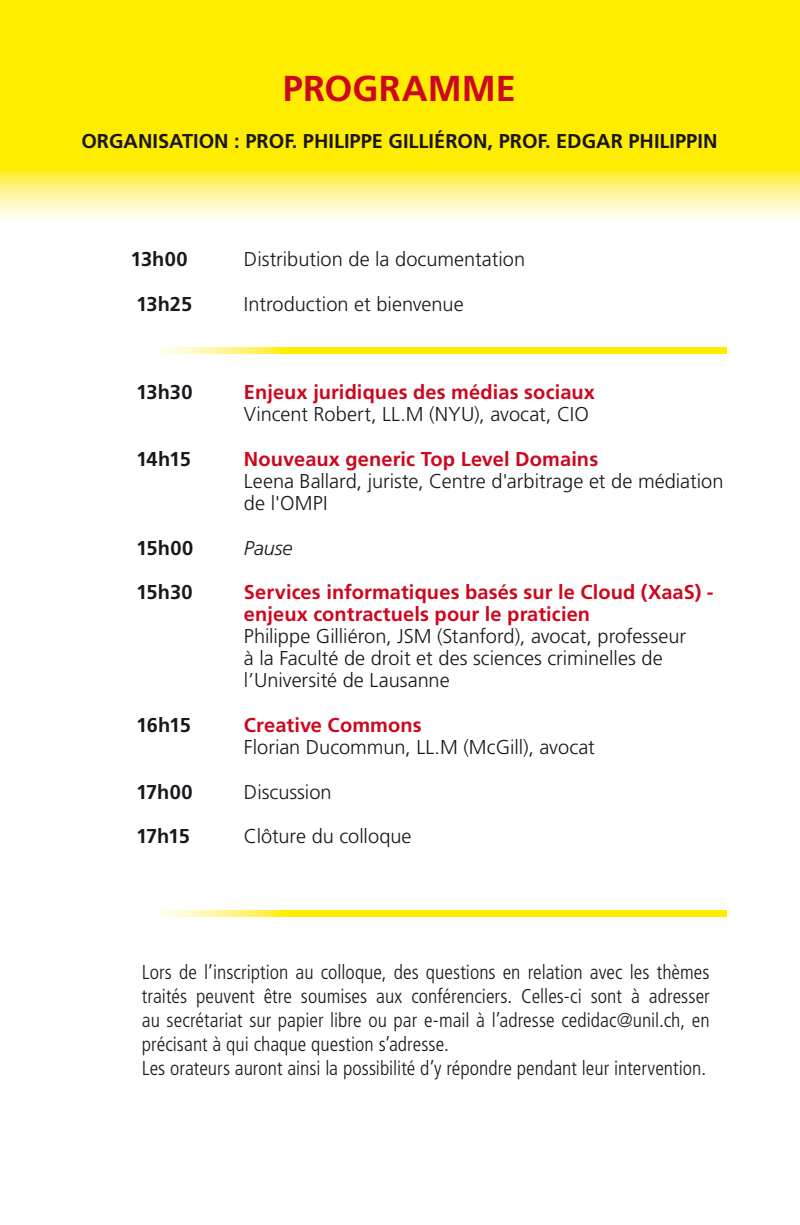
<style>
.page{position:relative;width:800px;height:1225px;background:#fff}
.page>*{position:absolute;margin:0;border:0;box-sizing:border-box;transform-origin:0 0}
.t1{font:700 36px "Frutiger LT Std";color:#cd071e}
.t2{font:300 20px/22px "Frutiger LT Std";color:#1a171c}
.t3{font:300 condensed 20px/24px "Frutiger LT Std";color:#1a171c;text-align:justify}
.t4{font:700 20px "Frutiger LT Std";color:#1a171c}
.t5{font:italic 300 20px "Frutiger LT Std";letter-spacing:-.005em;color:#1a171c}
.s1{font-weight:700;color:#cd071e}
</style>
<div class="page">
<svg style="left:0;top:0;width:799px;height:218px;background:#ffee21"></svg>
<svg style="left:161px;top:910px;width:565px;height:6px;background:#ffee1f"></svg>
<svg style="left:161px;top:348px;width:565px;height:6px;background:#ffee1f"></svg>
<p class="t1" style="left:283px;top:67px;width:234px">PROGRAMME</p>
<p class="t4" style="left:81px;top:129px;width:637px">ORGANISATION : PROF. PHILIPPE GILLIÉRON, PROF. EDGAR PHILIPPIN</p>
<p class="t4" style="left:130px;top:247px;width:59px">13h00</p>
<p class="t2" style="left:244px;top:248px;width:282px">Distribution de la documentation</p>
<p class="t4" style="left:136px;top:292px;width:58px">13h25</p>
<p class="t2" style="left:244px;top:293px;width:221px">Introduction et bienvenue</p>
<p class="t4" style="left:136px;top:380px;width:58px">13h30</p>
<p class="t2" style="left:244px;top:381px;width:352px"><span class="s1">Enjeux juridiques des médias sociaux<br></span>Vincent Robert, LL.M (NYU), avocat, CIO</p>
<p class="t4" style="left:136px;top:447px;width:56px">14h15</p>
<p class="t2" style="left:244px;top:448px;width:481px"><span class="s1">Nouveaux generic Top Level Domains<br></span>Leena Ballard, juriste, Centre d'arbitrage et de médiation de l'OMPI</p>
<p class="t4" style="left:136px;top:536px;width:59px">15h00</p>
<p class="t5" style="left:244px;top:536px;width:50px">Pause</p>
<p class="t4" style="left:136px;top:580px;width:58px">15h30</p>
<p class="t2" style="left:244px;top:582px;width:471px"><span class="s1">Services informatiques basés sur le Cloud (XaaS) - enjeux contractuels pour le praticien<br></span>Philippe Gilliéron, JSM (Stanford), avocat, professeur<br>à la Faculté de droit et des sciences criminelles de l’Université de Lausanne</p>
<p class="t4" style="left:136px;top:713px;width:56px">16h15</p>
<p class="t2" style="left:244px;top:714px;width:352px"><span class="s1">Creative Commons<br></span>Florian Ducommun, LL.M (McGill), avocat</p>
<p class="t4" style="left:136px;top:780px;width:58px">17h00</p>
<p class="t2" style="left:244px;top:781px;width:89px">Discussion</p>
<p class="t4" style="left:136px;top:824px;width:55px">17h15</p>
<p class="t2" style="left:244px;top:826px;width:169px">Clôture du colloque</p>
<p class="t3" style="left:142px;top:960px;width:569px">Lors de l’inscription au colloque, des questions en relation avec les thèmes traités peuvent être soumises aux conférenciers. Celles-ci sont à adresser au secrétariat sur papier libre ou par e-mail à l’adresse cedidac@unil.ch, en précisant à qui chaque question s’adresse.</p>
<p class="t3" style="left:142px;top:1056px;width:565px">Les orateurs auront ainsi la possibilité d’y répondre pendant leur intervention.</p>
</div>
